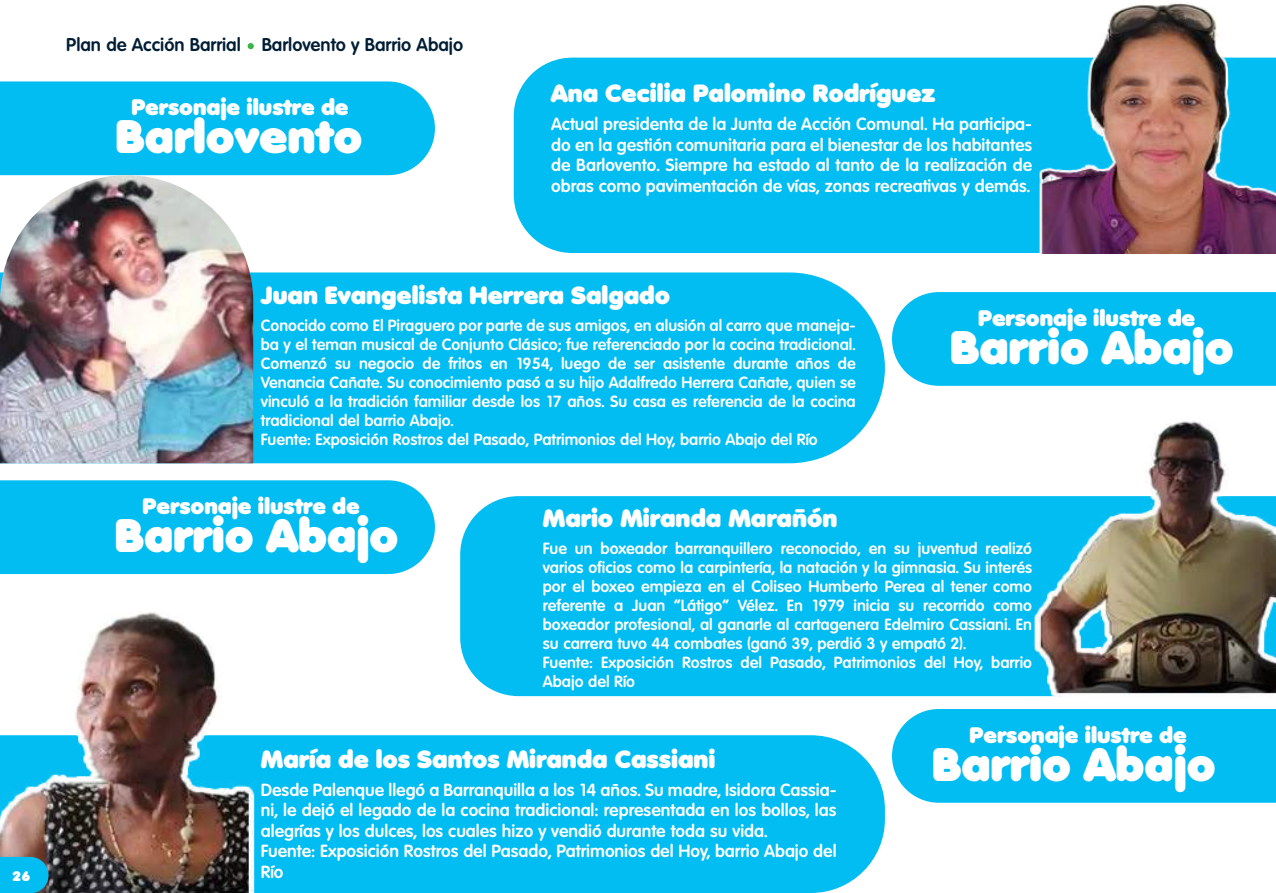
<style>
.page{position:relative;width:1276px;height:893px;background:#fff}
.page>*{position:absolute;margin:0;border:0;box-sizing:border-box;transform-origin:0 0}
.t1{font:900 45.68px "Volkswagen Serial";color:#fff}
.t2{font:900 24.3px "Volkswagen Serial";color:#fff}
.t3{font:900 21.82px "Volkswagen Serial";color:#fff}
.t4{font:700 18px "Volkswagen Serial";color:#011d34}
.t5{font:700 17.1px/20.5px "Volkswagen Serial";color:#fff}
.t6{font:700 15.75px/18.9px "Volkswagen Serial";color:#fff}
.t7{font:900 13.5px "Volkswagen Serial";color:#fff}
.s1{color:#001d34}
</style>
<div class="page">
<div style="left:0;top:81px;width:435px;height:94px;background:#01bdf2"></div>
<div style="left:261px;top:735px;width:624px;height:158px;background:#01bdf2"></div>
<div style="left:892px;top:709px;width:384px;height:94px;background:#01bdf2"></div>
<div style="left:460px;top:496px;width:571px;height:200px;background:#01bdf2"></div>
<div style="left:514px;top:58px;width:522px;height:195px;background:#01bdf2"></div>
<div style="left:253px;top:272px;width:632px;height:191px;background:#01bdf2"></div>
<div style="left:892px;top:292px;width:384px;height:94px;background:#01bdf2"></div>
<svg style="left:248px;top:43px;width:6px;height:6px"></svg>
<div style="left:0;top:480px;width:435px;height:94px;background:#01bdf2"></div>
<img style="left:0;top:569px;width:261px;height:324px">
<svg style="left:0;top:853px;width:53px;height:40px;background:#1aa3cb"></svg>
<img style="left:1036px;top:2px;width:240px;height:251px">
<img style="left:0;top:175px;width:253px;height:288px">
<img style="left:1031px;top:364px;width:245px;height:333px">
<p class="t7" style="left:12px;top:867px;width:20px">26</p>
<p class="t4" style="left:66px;top:34px;width:398px"><span class="s1">Plan de Acción Barrial</span> Barlovento y Barrio Abajo</p>
<h3 class="t3" style="left:131px;top:93px;width:219px">Personaje ilustre de</h3>
<h1 class="t1" style="left:115px;top:107px;width:248px">Barlovento</h1>
<h2 class="t2" style="left:551px;top:78px;width:386px">Ana Cecilia Palomino Rodríguez</h2>
<p class="t5" style="left:551px;top:114px;width:482px;text-align:justify">Actual presidenta de la Junta de Acción Comunal. Ha participa&shy;do en la gestión comunitaria para el bienestar de los habitantes de Barlovento. Siempre ha estado al tanto de la realización de obras como pavimentación de vías, zonas recreativas y demás.</p>
<h2 class="t2" style="left:261px;top:280px;width:411px">Juan Evangelista Herrera Salgado</h2>
<p class="t6" style="left:261px;top:316px;width:596px">Conocido como El Piraguero por parte de sus amigos, en alusión al carro que maneja&shy;ba y el teman musical de Conjunto Clásico; fue referenciado por la cocina tradicional.<br>Comenzó su negocio de fritos en 1954, luego de ser asistente durante años de Venancia Cañate. Su conocimiento pasó a su hijo Adalfredo Herrera Cañate, quien se vinculó a la tradición familiar desde los 17 años. Su casa es referencia de la cocina tradicional del barrio Abajo.<br>Fuente: Exposición Rostros del Pasado, Patrimonios del Hoy, barrio Abajo del Río</p>
<h3 class="t3" style="left:978px;top:303px;width:219px">Personaje ilustre de</h3>
<h1 class="t1" style="left:950px;top:317px;width:285px">Barrio Abajo</h1>
<h3 class="t3" style="left:143px;top:492px;width:219px">Personaje ilustre de</h3>
<h1 class="t1" style="left:115px;top:505px;width:285px">Barrio Abajo</h1>
<h2 class="t2" style="left:543px;top:503px;width:296px">Mario Miranda Marañón</h2>
<p class="t6" style="left:543px;top:539px;width:491px">Fue un boxeador barranquillero reconocido, en su juventud realizó varios oficios como la carpintería, la natación y la gimnasia. Su interés por el boxeo empieza en el Coliseo Humberto Perea al tener como referente a Juan "Látigo" Vélez. En 1979 inicia su recorrido como boxeador profesional, al ganarle al cartagenera Edelmiro Cassiani. En su carrera tuvo 44 combates (ganó 39, perdió 3 y empató 2).<br>Fuente: Exposición Rostros del Pasado, Patrimonios del Hoy, barrio Abajo del Río</p>
<h2 class="t2" style="left:261px;top:743px;width:456px">María de los Santos Miranda Cassiani</h2>
<p class="t5" style="left:261px;top:779px;width:577px">Desde Palenque llegó a Barranquilla a los 14 años. Su madre, Isidora Cassia&shy;ni, le dejó el legado de la cocina tradicional: representada en los bollos, las alegrías y los dulces, los cuales hizo y vendió durante toda su vida.<br>Fuente: Exposición Rostros del Pasado, Patrimonios del Hoy, barrio Abajo del Río</p>
<h3 class="t3" style="left:969px;top:720px;width:219px">Personaje ilustre de</h3>
<h1 class="t1" style="left:932px;top:734px;width:285px">Barrio Abajo</h1>
</div>
